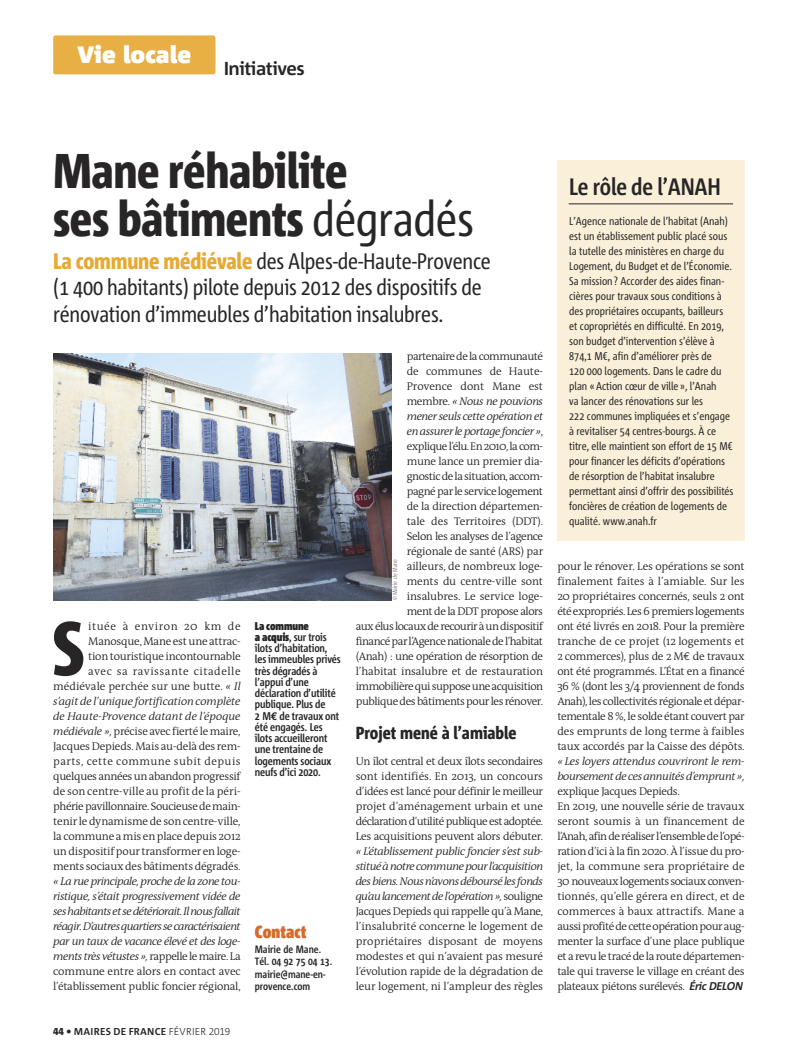
<style>
.page{position:relative;width:798px;height:1063px;background:#fff}
.page>*{position:absolute;margin:0;border:0;box-sizing:border-box;transform-origin:0 0}
.t1{font:800 75.38px "Corpid C1 Cd";color:#272526}
.t2{font:800 48.75px/47.5px "Corpid C1 Cd";letter-spacing:-.01em;color:#272526}
.t3{font:700 23.75px "Corpid C1 Cd";letter-spacing:-.01em;color:#272526}
.t4{font:900 23.75px "Corpid C1";color:#fff}
.t5{font:22.5px/26.2px "Corpid C1 Cd";letter-spacing:-.01em;color:#272526}
.t6{font:700 18.75px "Corpid C1";letter-spacing:-.025em;color:#272526}
.t7{font:800 17.5px "Corpid C1 Cd";color:#272526}
.t8{font:900 17.5px "Corpid C1 Cd";letter-spacing:.005em;color:#d66b2c}
.t9{font:300 11.25px/15px "The Antiqua B4";letter-spacing:-.02em;color:#272526;text-align:justify}
.t10{font:11.25px/15px "Corpid C1 Cd";color:#272526}
.t11{font:italic 300 11.25px/15px "The Antiqua B4 i";letter-spacing:-.035em;color:#272526;text-align:justify}
.t12{font:300 11.25px/15px "The Antiqua B4";letter-spacing:-.04em;color:#272526;text-align:right}
.t13{font:700 11.25px/11.2px "Corpid C1 Cd";letter-spacing:-.01em;color:#272526}
.t14{font:300 11.25px/15px "The Antiqua B4";letter-spacing:.005em;color:#272526;text-align:right}
.t15{font:italic 300 11.25px/15px "The Antiqua B4 i";letter-spacing:-.01em;color:#272526}
.t16{font:700 10.62px/12.5px "Corpid C1 Cd";color:#272526}
.t17{font:700 10px "Corpid C1";letter-spacing:.02em;color:#272526}
.t18{font:6.25px "Corpid C1 Cd";letter-spacing:-.01em;color:#888788}
.s1{font-weight:400}
.s2{font-weight:800;color:#e7a934}
.s3{font-family:"The Antiqua B4 i";font-style:italic}
.s4{font-family:"The Antiqua B4";font-style:normal}
.s5{font-weight:800}
.s6{font-weight:300}
.s7{font-weight:900}
.s8{font-family:"Euro Mono"}
.s9{font-family:"Euro Mono";font-weight:400}
.s10{font-family:"Corpid C1";font-weight:700;font-style:italic}
</style>
<div class="page">
<div style="left:53px;top:35px;width:162px;height:39px;background:#e8af45;border-radius:2px"></div>
<img style="left:53px;top:353px;width:338px;height:247px">
<div style="left:557px;top:160px;width:187px;height:380px;background:#faefd8"></div>
<hr style="left:568px;top:204px;width:164px;height:1px;background:#272526">
<h3 class="t4" style="left:77px;top:45px;width:115px">Vie locale</h3>
<h3 class="t6" style="left:223px;top:61px;width:83px">Initiatives</h3>
<h2 class="t2" style="left:53px;top:151px;width:422px">Mane réhabilite<br>ses bâtiments <span class="s1">dégradés</span></h2>
<h3 class="t5" style="left:53px;top:250px;width:439px"><span class="s2">La commune médiévale</span> des Alpes-de-Haute-Provence (1 400 habitants) pilote depuis 2012 des dispositifs de rénovation d’immeubles d’habitation insalubres.</h3>
<h1 class="t1" style="left:52px;top:618px;width:34px">S</h1>
<p class="t14" style="left:53px;top:620px;width:189px">ituée à environ 20 km de<br>Manosque,Mane estune attrac&shy;tiontouristique incontournable<br>avec sa ravissante citadelle médiévale perchée sur une butte. <span class="s3">« Il</span></p>
<p class="t15" style="left:53px;top:695px;width:189px">s’agitde l’unique fortificationcomplète de Haute-Provence datant de l’époque</p>
<p class="t9" style="left:53px;top:725px;width:189px"><span class="s3">médiévale »,</span>précise avec fierté lemaire, JacquesDepieds.Mais au-delàdes rem&shy;parts, cette commune subit depuis quelquesannéesunabandonprogressif de son centre-ville au profit de la péri&shy;phériepavillonnaire.Soucieusedemain&shy;tenirledynamismede soncentre-ville, la commune amis enplacedepuis 2012 undispositifpourtransformer enloge&shy;ments sociauxdesbâtimentsdégradés.</p>
<p class="t11" style="left:53px;top:875px;width:189px">« La rue principale, proche de la zone tou&shy;ristique, s’était progressivement vidée de seshabitantsetsedétériorait.Ilnousfallait réagir.D’autresquartierssecaractérisaient par un taux de vacance élevé et des loge&shy;ments trèsvétustes»,<span class="s4">rappellelemaire.La</span></p>
<p class="t9" style="left:53px;top:965px;width:189px">commune entre alors en contact avec l’établissement public foncier régional,</p>
<p class="t17" style="left:53px;top:1028px;width:179px"><span class="s5">44</span> • MAIRES DE FRANCE <span class="s6">FÉVRIER 2019</span></p>
<p class="t13" style="left:255px;top:621px;width:87px"><span class="s7">La commune<br>a acquis</span>, sur trois îlots d’habitation, les immeubles privés très dégradés à l’appui d’une déclaration d’utilité publique. Plus de<br>2 M<span class="s8">€</span> de travaux ont été engagés. Les îlots accueilleront une trentaine de logements sociaux neufs d’ici 2020.</p>
<h3 class="t8" style="left:255px;top:925px;width:53px">Contact</h3>
<p class="t16" style="left:255px;top:944px;width:79px">Mairie de Mane.<br>Tél. 04 92 75 04 13. mairie@mane-en&shy;provence.com</p>
<p class="t9" style="left:406px;top:350px;width:138px">partenairedelacommunauté de communes de Haute-Provence dont Mane est</p>
<p class="t11" style="left:406px;top:395px;width:138px"><span class="s4">membre.</span> « Nous ne pouvions mener seuls cette opération et en assurer le portage foncier »<span class="s4">,</span></p>
<p class="t12" style="left:355px;top:440px;width:189px">expliquel’élu.En2010,lacom-<br>mune lance un premier dia&shy;gnosticdelasituation,accom&shy;pagnéparleservicelogement<br>de la direction départemen-<br>tale des Territoires (DDT).<br>Selon les analyses de l’agence<br>régionale de santé (ARS) par<br>ailleurs, de nombreux loge-<br>ments du centre-ville sont insalubres. Le service loge-<br>ment de la DDT propose alors auxéluslocauxderecouriràundispositif financéparl’Agencenationaledel’habitat (Anah) : une opération de résorption de l’habitat insalubre et de restauration immobilièrequisupposeuneacquisition publiquedesbâtimentspourles rénover.</p>
<h3 class="t7" style="left:355px;top:726px;width:162px">Projet mené à l’amiable</h3>
<p class="t9" style="left:355px;top:755px;width:189px">Un îlot central et deux îlots secondaires sont identifiés. En 2013, un concours d’idées est lancé pour définir le meilleur projet d’aménagement urbain et une déclarationd’utilitépubliqueestadoptée.<br>Les acquisitions peuvent alors débuter.</p>
<p class="t11" style="left:355px;top:845px;width:189px">« L’établissement public foncier s’est sub&shy;stituéànotrecommunepourl’acquisition desbiens.Nousn’avonsdébourséles fonds qu’aulancementdel’opération», <span class="s4">souligne</span></p>
<p class="t9" style="left:355px;top:905px;width:189px">Jacques Depieds qui rappelle qu’à Mane, l’insalubrité concerne le logement de propriétaires disposant de moyens modestes et qui n’avaient pas mesuré l’évolution rapide de la dégradation de leur logement, ni l’ampleur des règles</p>
<p class="t18" style="left:392px;top:600px;width:43px;rotate:-90deg">© Mairie de Mane</p>
<h3 class="t3" style="left:569px;top:177px;width:153px">Le rôle de l’ANAH</h3>
<p class="t10" style="left:569px;top:214px;width:166px">L’Agence nationale de l’habitat (Anah) est un établissement public placé sous la tutelle des ministères en charge du Logement, du Budget et de l’Économie.<br>Sa mission? Accorder des aides finan&shy;cières pour travaux sous conditions à des propriétaires occupants, bailleurs et copropriétés en difficulté. En 2019, son budget d’intervention s’élève à 874,1 M€, afin d’améliorer près de<br>120 000 logements. Dans le cadre du plan «Action cœur de ville», l’Anah<br>va lancer des rénovations sur les<br>222 communes impliquées et s’engage à revitaliser 54 centres-bourgs. À ce titre, elle maintient son effort de 15 M€ pour financer les déficits d’opérations de résorption de l’habitat insalubre permettant ainsi d’offrir des possibilités foncières de création de logements de qualité. www.anah.fr</p>
<p class="t9" style="left:557px;top:560px;width:189px">pour le rénover. Les opérations se sont finalement faites à l’amiable. Sur les 20 propriétaires concernés, seuls 2 ont étéexpropriés.Les6 premiers logements ont été livrés en 2018. Pour la première tranche de ce projet (12 logements et 2 commerces), plus de 2 M<span class="s9">€</span> de travaux ont été programmés. L’État en a financé 36 % (dont les 3/4 proviennent de fonds Anah),lescollectivités régionaleetdépar&shy;tementale 8 %, le solde étant couvert par des emprunts de long terme à faibles taux accordés par la Caisse des dépôts.</p>
<p class="t11" style="left:557px;top:755px;width:189px">« Les loyers attendus couvriront le rem&shy;boursementdecesannuitésd’emprunt »,</p>
<p class="t9" style="left:557px;top:785px;width:189px;text-align:left">explique Jacques Depieds.<br>En 2019, une nouvelle série de travaux seront soumis à un financement de l’Anah,afinderéaliserl’ensembledel’opé&shy;ration d’ici à la fin 2020. À l’issue du pro&shy;jet, la commune sera propriétaire de 30 nouveauxlogements sociauxconven&shy;tionnés, qu’elle gérera en direct, et de commerces à baux attractifs. Mane a aussiprofitédecetteopérationpouraug&shy;menter la surface d’une place publique etarevuletracédelaroutedépartemen&shy;tale qui traverse le village en créant des plateaux piétons surélevés. <span class="s10">Éric DELON</span></p>
</div>
